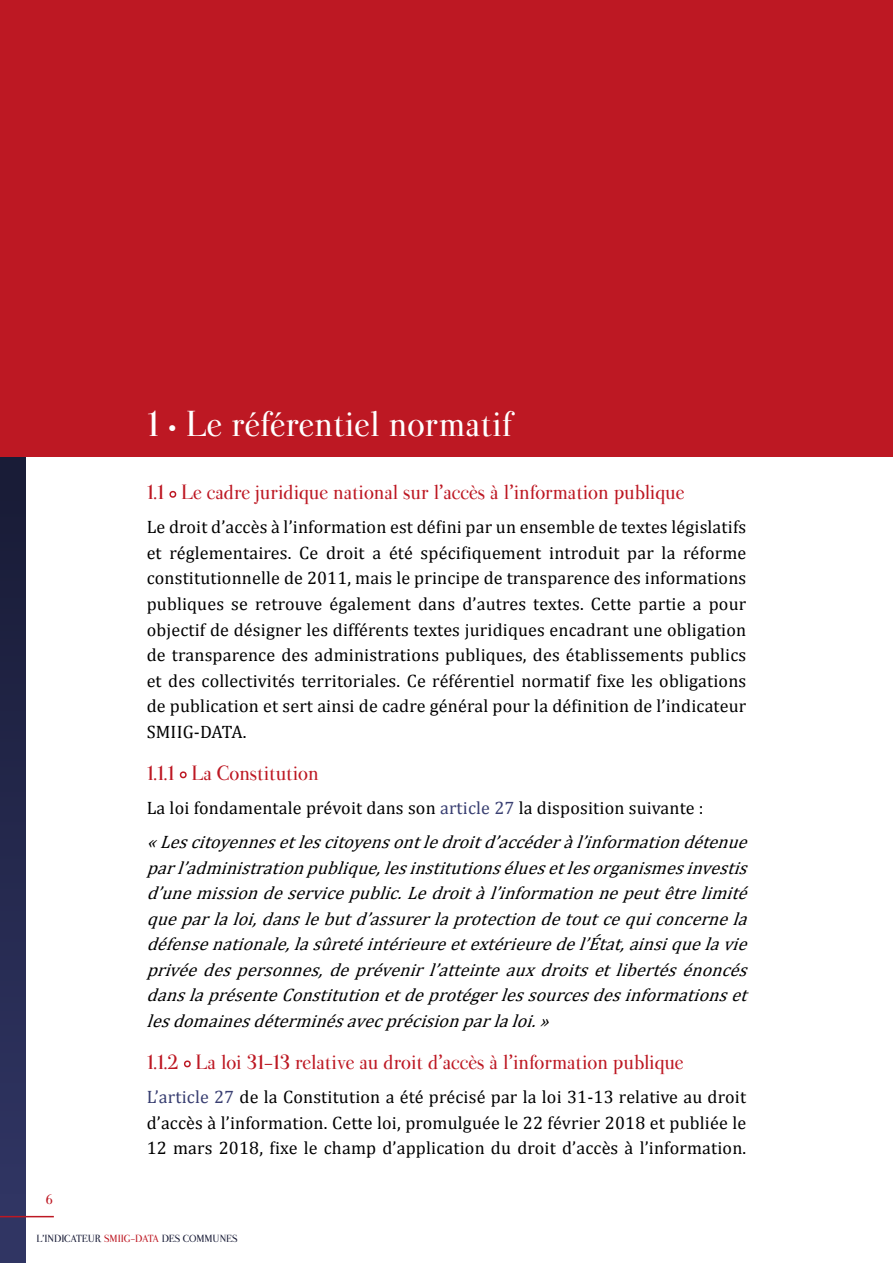
<style>
.page{position:relative;width:893px;height:1263px;background:#fff}
.page>*{position:absolute;margin:0;border:0;box-sizing:border-box;transform-origin:0 0}
.t1{font:31.5px "Valentina";letter-spacing:.01em;color:#fff}
.t2{font:18px/25.5px "Cambria";letter-spacing:.01em;color:#000;text-align:justify}
.t3{font:italic 18px/25.5px "Cambria";color:#000}
.t4{font:18px "Valentina";color:#bd1823}
.t5{font:12px "Valentina";color:#bd1823}
.t6{font:9px "Valentina";color:#191c37}
.s1{font-style:normal}
.s2{font-style:normal;color:#383e71}
.s3{color:#383e71}
.s4{color:#bd1823}
</style>
<div class="page">
<svg style="left:0;top:457px;width:26px;height:806px;background:#24284d"></svg>
<hr style="left:0;top:1216px;width:54px;height:1px;background:#bd1823">
<div style="left:0;top:0;width:893px;height:457px;background:#bd1823"></div>
<svg style="left:169px;top:490px;width:8px;height:8px"></svg>
<svg style="left:179px;top:771px;width:8px;height:8px"></svg>
<svg style="left:183px;top:1060px;width:8px;height:8px"></svg>
<h1 class="t1" style="left:147px;top:402px;width:366px">1 • Le référentiel normatif</h1>
<p class="t4" style="left:147px;top:480px;width:539px">1.1 Le cadre juridique national sur l’accès à l’information publique</p>
<p class="t2" style="left:147px;top:514px;width:601px">Le droit d’accès à l’information est défini par un ensemble de textes législatifs et réglementaires. Ce droit a été spécifiquement introduit par la réforme constitutionnelle de 2011, mais le principe de transparence des informations publiques se retrouve également dans d’autres textes. Cette partie a pour objectif de désigner les différents textes juridiques encadrant une obligation de transparence des administrations publiques, des établissements publics et des collectivités territoriales. Ce référentiel normatif fixe les obligations de publication et sert ainsi de cadre général pour la définition de l’indicateur SMIIG-DATA.</p>
<p class="t4" style="left:147px;top:761px;width:173px">1.1.1 La Constitution</p>
<p class="t3" style="left:147px;top:791px;width:634px;line-height:34px"><span class="s1">La loi fondamentale prévoit dans son</span> <span class="s2">article 27</span> <span class="s1">la disposition suivante : </span>«Lescitoyennesetlescitoyensontledroitd’accéderàl’informationdétenue</p>
<p class="t3" style="left:147px;top:854px;width:634px;text-align:justify">parl’administrationpublique,lesinstitutionséluesetlesorganismesinvestis d’unemissiondeservicepublic.Ledroitàl’informationnepeutêtrelimité queparlaloi,danslebutd’assurerlaprotectiondetoutcequiconcernela défensenationale,lasûretéintérieureetextérieuredel’État,ainsiquelavie privéedespersonnes,deprévenirl’atteinteauxdroitsetlibertésénoncés danslaprésenteConstitutionetdeprotégerlessourcesdesinformationset lesdomainesdéterminésavecprécisionparlaloi.»</p>
<p class="t4" style="left:147px;top:1050px;width:538px">1.1.2 La loi 31-13 relative au droit d’accès à l’information publique</p>
<p class="t2" style="left:147px;top:1084px;width:601px"><span class="s3">L’article 27</span> de la Constitution a été précisé par la loi 31-13 relative au droit d’accès à l’information. Cette loi, promulguée le 22 février 2018 et publiée le 12 mars 2018, fixe le champ d’application du droit d’accès à l’information.</p>
<p class="t5" style="left:46px;top:1191px;width:9px">6</p>
<p class="t6" style="left:36px;top:1232px;width:203px">L’INDICATEUR <span class="s4">SMIIG-DATA</span> DES COMMUNES</p>
</div>
